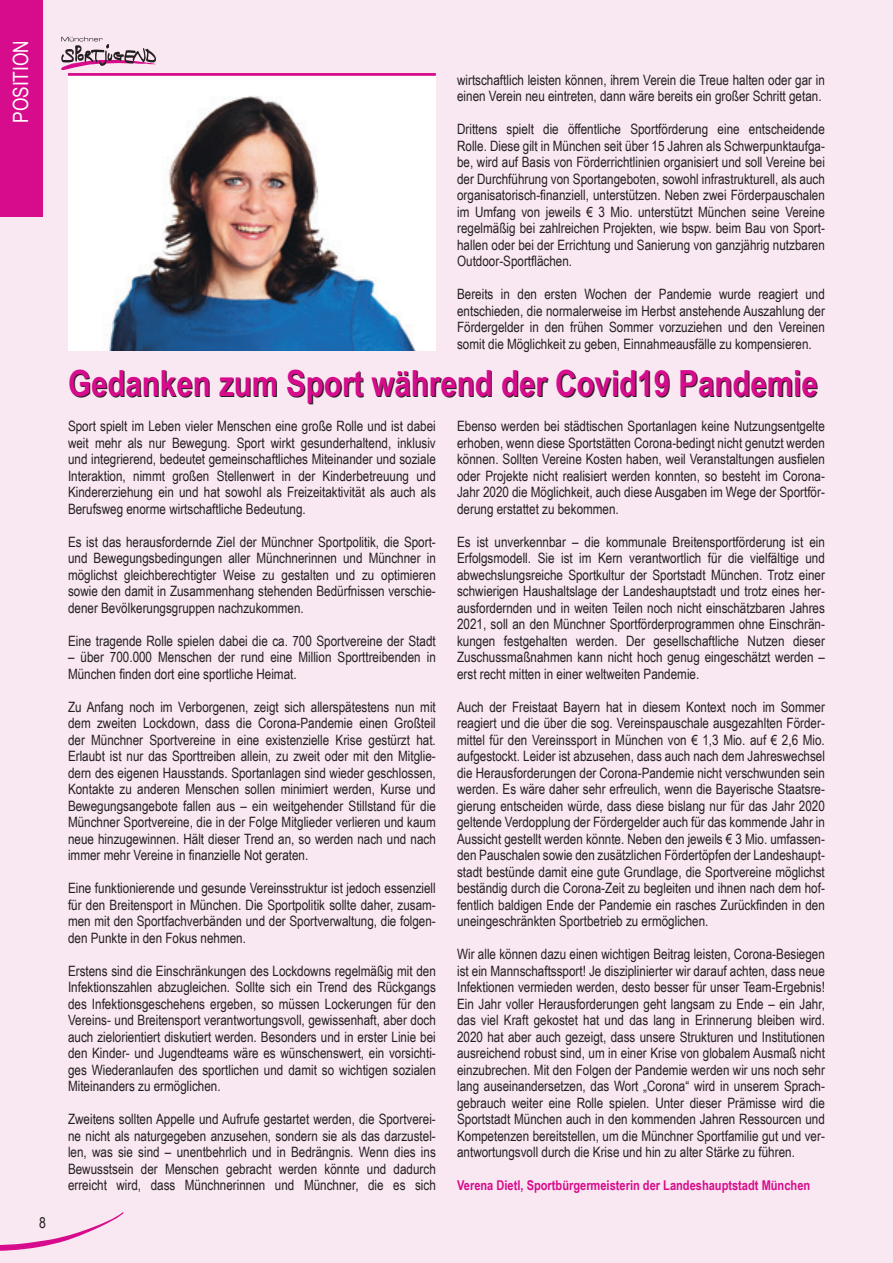
<style>
.page{position:relative;width:893px;height:1263px;background:#f9e7f1}
.page>*{position:absolute;margin:0;border:0;box-sizing:border-box;transform-origin:0 0}
.t1{font:700 36px "Arial Narrow";color:#d70c8c}
.t2{font:21px "Arial Narrow";color:#fff}
.t3{font:15px "Arial Narrow";color:#231f20}
.t4{font:14.25px/16.5px "Arial Narrow";color:#231f20;text-align:justify}
.t5{font:700 13.5px "Arial Narrow";color:#d70c8c}
</style>
<div class="page">
<svg style="left:0;top:1211px;width:124px;height:40px"></svg>
<svg style="left:61px;top:37px;width:95px;height:33px"></svg>
<div style="left:0;top:0;width:43px;height:217px;background:#d70c8c"></div>
<img style="left:68px;top:76px;width:368px;height:275px">
<hr style="left:68px;top:73px;width:368px;height:3px;background:#d70c8c">
<p class="t2" style="left:5px;top:123px;width:84px;rotate:-90deg">POSITION</p>
<p class="t3" style="left:39px;top:1212px;width:8px">8</p>
<p class="t4" style="left:457px;top:71px;width:369px">wirtschaftlich leisten können, ihrem Verein die Treue halten oder gar in einen Verein neu eintreten, dann wäre bereits ein großer Schritt getan.</p>
<p class="t4" style="left:457px;top:120px;width:369px">Drittens spielt die öffentliche Sportförderung eine entscheidende Rolle. Diese gilt in München seit über 15 Jahren als Schwerpunktaufga&shy;be, wird auf Basis von Förderrichtlinien organisiert und soll Vereine bei der Durchführung von Sportangeboten, sowohl infrastrukturell, als auch organisatorisch-finanziell, unterstützen. Neben zwei Förderpauschalen im Umfang von jeweils € 3 Mio. unterstützt München seine Vereine regelmäßig bei zahlreichen Projekten, wie bspw. beim Bau von Sport&shy;hallen oder bei der Errichtung und Sanierung von ganzjährig nutzbaren Outdoor-Sportflächen.</p>
<p class="t4" style="left:457px;top:285px;width:369px">Bereits in den ersten Wochen der Pandemie wurde reagiert und entschieden, die normalerweise im Herbst anstehende Auszahlung der Fördergelder in den frühen Sommer vorzuziehen und den Vereinen somit die Möglichkeit zu geben, Einnahmeausfälle zu kompensieren.</p>
<p class="t1" style="left:68px;top:356px;width:751px">Gedanken zum Sport während der Covid19 Pandemie</p>
<p class="t4" style="left:68px;top:417px;width:369px">Sport spielt im Leben vieler Menschen eine große Rolle und ist dabei weit mehr als nur Bewegung. Sport wirkt gesunderhaltend, inklusiv und integrierend, bedeutet gemeinschaftliches Miteinander und soziale Interaktion, nimmt großen Stellenwert in der Kinderbetreuung und Kindererziehung ein und hat sowohl als Freizeitaktivität als auch als Berufsweg enorme wirtschaftliche Bedeutung.</p>
<p class="t4" style="left:68px;top:533px;width:369px">Es ist das herausfordernde Ziel der Münchner Sportpolitik, die Sport&shy;und Bewegungsbedingungen aller Münchnerinnen und Münchner in möglichst gleichberechtigter Weise zu gestalten und zu optimieren sowie den damit in Zusammenhang stehenden Bedürfnissen verschie&shy;dener Bevölkerungsgruppen nachzukommen.</p>
<p class="t4" style="left:68px;top:632px;width:369px">Eine tragende Rolle spielen dabei die ca. 700 Sportvereine der Stadt</p>
<p class="t4" style="left:68px;top:648px;width:369px">– über 700.000 Menschen der rund eine Million Sporttreibenden in<br>München finden dort eine sportliche Heimat.</p>
<p class="t4" style="left:68px;top:698px;width:369px">Zu Anfang noch im Verborgenen, zeigt sich allerspätestens nun mit dem zweiten Lockdown, dass die Corona-Pandemie einen Großteil der Münchner Sportvereine in eine existenzielle Krise gestürzt hat.<br>Erlaubt ist nur das Sporttreiben allein, zu zweit oder mit den Mitglie&shy;dern des eigenen Hausstands. Sportanlagen sind wieder geschlossen, Kontakte zu anderen Menschen sollen minimiert werden, Kurse und Bewegungsangebote fallen aus – ein weitgehender Stillstand für die Münchner Sportvereine, die in der Folge Mitglieder verlieren und kaum neue hinzugewinnen. Hält dieser Trend an, so werden nach und nach immer mehr Vereine in finanzielle Not geraten.</p>
<p class="t4" style="left:68px;top:879px;width:369px">Eine funktionierende und gesunde Vereinsstruktur ist jedoch essenziell für den Breitensport in München. Die Sportpolitik sollte daher, zusam&shy;men mit den Sportfachverbänden und der Sportverwaltung, die folgen&shy;den Punkte in den Fokus nehmen.</p>
<p class="t4" style="left:68px;top:962px;width:369px">Erstens sind die Einschränkungen des Lockdowns regelmäßig mit den Infektionszahlen abzugleichen. Sollte sich ein Trend des Rückgangs des Infektionsgeschehens ergeben, so müssen Lockerungen für den Vereins- und Breitensport verantwortungsvoll, gewissenhaft, aber doch auch zielorientiert diskutiert werden. Besonders und in erster Linie bei den Kinder- und Jugendteams wäre es wünschenswert, ein vorsichti&shy;ges Wiederanlaufen des sportlichen und damit so wichtigen sozialen Miteinanders zu ermöglichen.</p>
<p class="t4" style="left:68px;top:1110px;width:369px">Zweitens sollten Appelle und Aufrufe gestartet werden, die Sportverei&shy;ne nicht als naturgegeben anzusehen, sondern sie als das darzustel&shy;len, was sie sind – unentbehrlich und in Bedrängnis. Wenn dies ins Bewusstsein der Menschen gebracht werden könnte und dadurch erreicht wird, dass Münchnerinnen und Münchner, die es sich</p>
<p class="t4" style="left:457px;top:417px;width:369px">Ebenso werden bei städtischen Sportanlagen keine Nutzungsentgelte erhoben, wenn diese Sportstätten Corona-bedingt nicht genutzt werden können. Sollten Vereine Kosten haben, weil Veranstaltungen ausfielen oder Projekte nicht realisiert werden konnten, so besteht im Corona-Jahr 2020 die Möglichkeit, auch diese Ausgaben im Wege der Sportför&shy;derung erstattet zu bekommen.</p>
<p class="t4" style="left:457px;top:533px;width:369px">Es ist unverkennbar – die kommunale Breitensportförderung ist ein Erfolgsmodell. Sie ist im Kern verantwortlich für die vielfältige und abwechslungsreiche Sportkultur der Sportstadt München. Trotz einer schwierigen Haushaltslage der Landeshauptstadt und trotz eines her&shy;ausfordernden und in weiten Teilen noch nicht einschätzbaren Jahres 2021, soll an den Münchner Sportförderprogrammen ohne Einschrän&shy;kungen festgehalten werden. Der gesellschaftliche Nutzen dieser Zuschussmaßnahmen kann nicht hoch genug eingeschätzt werden – erst recht mitten in einer weltweiten Pandemie.</p>
<p class="t4" style="left:457px;top:698px;width:369px">Auch der Freistaat Bayern hat in diesem Kontext noch im Sommer reagiert und die über die sog. Vereinspauschale ausgezahlten Förder&shy;mittel für den Vereinssport in München von € 1,3 Mio. auf € 2,6 Mio. aufgestockt. Leider ist abzusehen, dass auch nach dem Jahreswechsel die Herausforderungen der Corona-Pandemie nicht verschwunden sein werden. Es wäre daher sehr erfreulich, wenn die Bayerische Staatsre&shy;gierung entscheiden würde, dass diese bislang nur für das Jahr 2020 geltende Verdopplung der Fördergelder auch für das kommende Jahr in Aussicht gestellt werden könnte. Neben den jeweils € 3 Mio. umfassen&shy;den Pauschalen sowie den zusätzlichen Fördertöpfen der Landeshaupt&shy;stadt bestünde damit eine gute Grundlage, die Sportvereine möglichst beständig durch die Corona-Zeit zu begleiten und ihnen nach dem hof&shy;fentlich baldigen Ende der Pandemie ein rasches Zurückfinden in den uneingeschränkten Sportbetrieb zu ermöglichen.</p>
<p class="t4" style="left:457px;top:945px;width:369px">Wir alle können dazu einen wichtigen Beitrag leisten, Corona-Besiegen ist ein Mannschaftssport! Je disziplinierter wir darauf achten, dass neue Infektionen vermieden werden, desto besser für unser Team-Ergebnis!<br>Ein Jahr voller Herausforderungen geht langsam zu Ende – ein Jahr, das viel Kraft gekostet hat und das lang in Erinnerung bleiben wird.<br>2020 hat aber auch gezeigt, dass unsere Strukturen und Institutionen ausreichend robust sind, um in einer Krise von globalem Ausmaß nicht einzubrechen. Mit den Folgen der Pandemie werden wir uns noch sehr lang auseinandersetzen, das Wort „Corona“ wird in unserem Sprach&shy;gebrauch weiter eine Rolle spielen. Unter dieser Prämisse wird die Sportstadt München auch in den kommenden Jahren Ressourcen und Kompetenzen bereitstellen, um die Münchner Sportfamilie gut und ver&shy;antwortungsvoll durch die Krise und hin zu alter Stärke zu führen.</p>
<p class="t5" style="left:457px;top:1175px;width:355px">Verena Dietl, Sportbürgermeisterin der Landeshauptstadt München</p>
</div>
